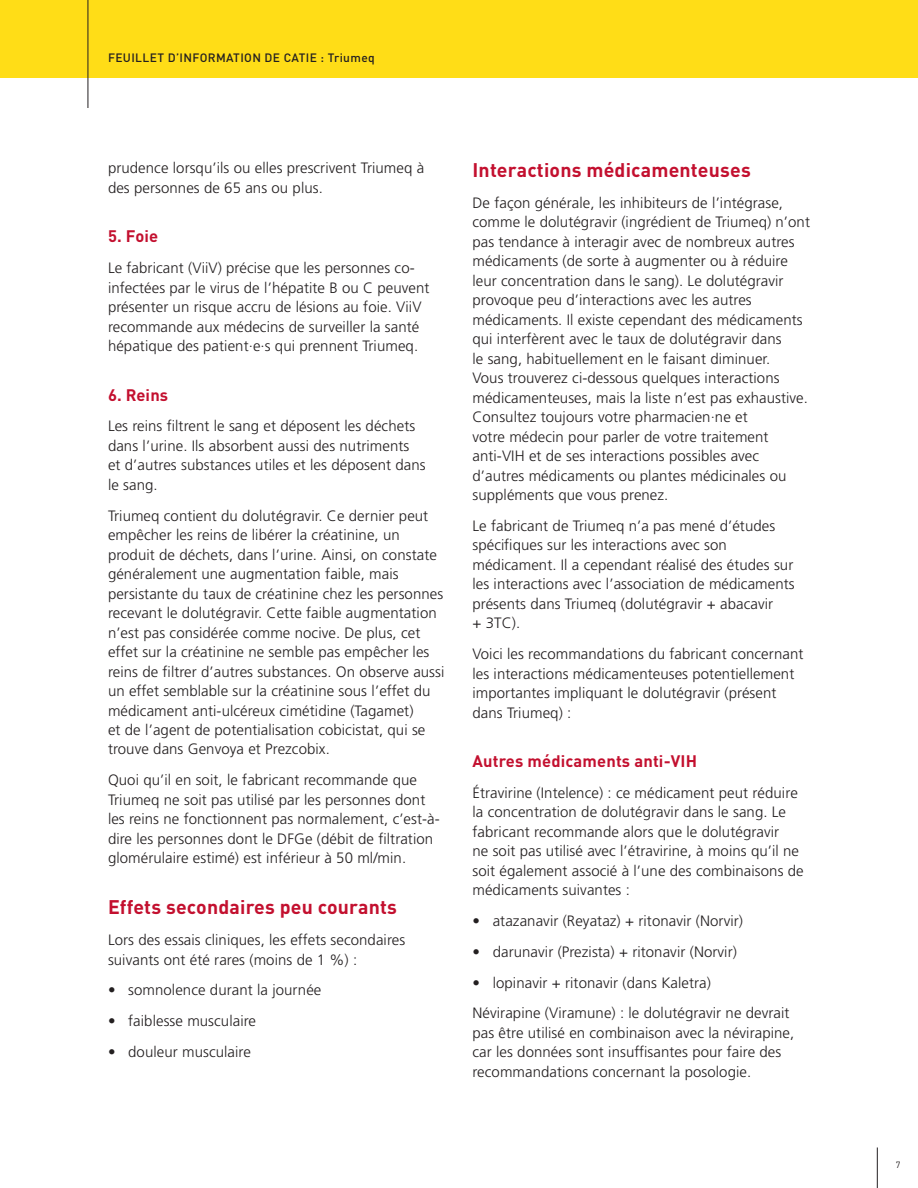
<style>
.page{position:relative;width:918px;height:1188px;background:#fff}
.page>*{position:absolute;margin:0;border:0;box-sizing:border-box;transform-origin:0 0}
.t1{font:700 19.5px "DINOT";letter-spacing:.01em;color:#c3102f}
.t2{font:700 16.5px "DINOT";letter-spacing:.01em;color:#c3102f}
.t3{font:300 15px/19.5px "Frutiger LT Pro";letter-spacing:.005em;color:#231f20}
.t4{font:500 12px "DINOT";letter-spacing:.03em;color:#231f20}
.t5{font:9px "DINOT";color:#231f20}
</style>
<div class="page">
<hr style="left:877px;top:1148px;width:1px;height:40px;background:#231f20">
<div style="left:0;top:0;width:918px;height:78px;background:#ffdd17"></div>
<hr style="left:88px;top:0;width:1px;height:108px;background:#231f20">
<p class="t4" style="left:108px;top:50px;width:268px">FEUILLET D’INFORMATION DE CATIE : Triumeq</p>
<p class="t3" style="left:108px;top:158px;width:318px">prudence lorsqu’ils ou elles prescrivent Triumeq à des personnes de 65 ans ou plus.</p>
<p class="t2" style="left:108px;top:223px;width:52px">5. Foie</p>
<p class="t3" style="left:108px;top:258px;width:323px">Le fabricant (ViiV) précise que les personnes co&shy;infectées par le virus de l’hépatite B ou C peuvent présenter un risque accru de lésions au foie. ViiV recommande aux médecins de surveiller la santé hépatique des patient·e·s qui prennent Triumeq.</p>
<p class="t2" style="left:108px;top:382px;width:62px">6. Reins</p>
<p class="t3" style="left:108px;top:416px;width:319px">Les reins filtrent le sang et déposent les déchets dans l’urine. Ils absorbent aussi des nutriments et d’autres substances utiles et les déposent dans le sang.</p>
<p class="t3" style="left:108px;top:506px;width:338px">Triumeq contient du dolutégravir. Ce dernier peut empêcher les reins de libérer la créatinine, un produit de déchets, dans l’urine. Ainsi, on constate généralement une augmentation faible, mais persistante du taux de créatinine chez les personnes recevant le dolutégravir. Cette faible augmentation n’est pas considérée comme nocive. De plus, cet effet sur la créatinine ne semble pas empêcher les reins de filtrer d’autres substances. On observe aussi un effet semblable sur la créatinine sous l’effet du médicament anti-ulcéreux cimétidine (Tagamet)<br>et de l’agent de potentialisation cobicistat, qui se trouve dans Genvoya et Prezcobix.</p>
<p class="t3" style="left:108px;top:770px;width:333px">Quoi qu’il en soit, le fabricant recommande que Triumeq ne soit pas utilisé par les personnes dont les reins ne fonctionnent pas normalement, c’est-à&shy;dire les personnes dont le DFGe (débit de filtration glomérulaire estimé) est inférieur à 50 ml/min.</p>
<h1 class="t1" style="left:108px;top:892px;width:291px">Effets secondaires peu courants</h1>
<p class="t3" style="left:108px;top:930px;width:299px">Lors des essais cliniques, les effets secondaires suivants ont été rares (moins de 1 %) :</p>
<p class="t3" style="left:108px;top:980px;width:215px">• somnolence durant la journée</p>
<p class="t3" style="left:108px;top:1011px;width:150px">• faiblesse musculaire</p>
<p class="t3" style="left:108px;top:1042px;width:144px">• douleur musculaire</p>
<h1 class="t1" style="left:472px;top:155px;width:280px">Interactions médicamenteuses</h1>
<p class="t3" style="left:472px;top:193px;width:339px">De façon générale, les inhibiteurs de l’intégrase, comme le dolutégravir (ingrédient de Triumeq) n’ont pas tendance à interagir avec de nombreux autres médicaments (de sorte à augmenter ou à réduire leur concentration dans le sang). Le dolutégravir provoque peu d’interactions avec les autres médicaments. Il existe cependant des médicaments qui interfèrent avec le taux de dolutégravir dans<br>le sang, habituellement en le faisant diminuer.<br>Vous trouverez ci-dessous quelques interactions médicamenteuses, mais la liste n’est pas exhaustive.<br>Consultez toujours votre pharmacien·ne et<br>votre médecin pour parler de votre traitement anti-VIH et de ses interactions possibles avec d’autres médicaments ou plantes médicinales ou suppléments que vous prenez.</p>
<p class="t3" style="left:472px;top:516px;width:324px">Le fabricant de Triumeq n’a pas mené d’études spécifiques sur les interactions avec son médicament. Il a cependant réalisé des études sur les interactions avec l’association de médicaments présents dans Triumeq (dolutégravir + abacavir<br>+ 3TC).</p>
<p class="t3" style="left:472px;top:644px;width:333px">Voici les recommandations du fabricant concernant les interactions médicamenteuses potentiellement importantes impliquant le dolutégravir (présent dans Triumeq) :</p>
<p class="t2" style="left:472px;top:748px;width:226px">Autres médicaments anti-VIH</p>
<p class="t3" style="left:472px;top:783px;width:333px">Étravirine (Intelence) : ce médicament peut réduire la concentration de dolutégravir dans le sang. Le fabricant recommande alors que le dolutégravir<br>ne soit pas utilisé avec l’étravirine, à moins qu’il ne soit également associé à l’une des combinaisons de médicaments suivantes :</p>
<p class="t3" style="left:472px;top:911px;width:272px">• atazanavir (Reyataz) + ritonavir (Norvir)</p>
<p class="t3" style="left:472px;top:942px;width:266px">• darunavir (Prezista) + ritonavir (Norvir)</p>
<p class="t3" style="left:472px;top:967px;width:319px;line-height:30.8px">• lopinavir + ritonavir (dans Kaletra)<br>Névirapine (Viramune) : le dolutégravir ne devrait</p>
<p class="t3" style="left:472px;top:1023px;width:323px">pas être utilisé en combinaison avec la névirapine, car les données sont insuffisantes pour faire des recommandations concernant la posologie.</p>
<p class="t5" style="left:896px;top:1158px;width:6px">7</p>
</div>
